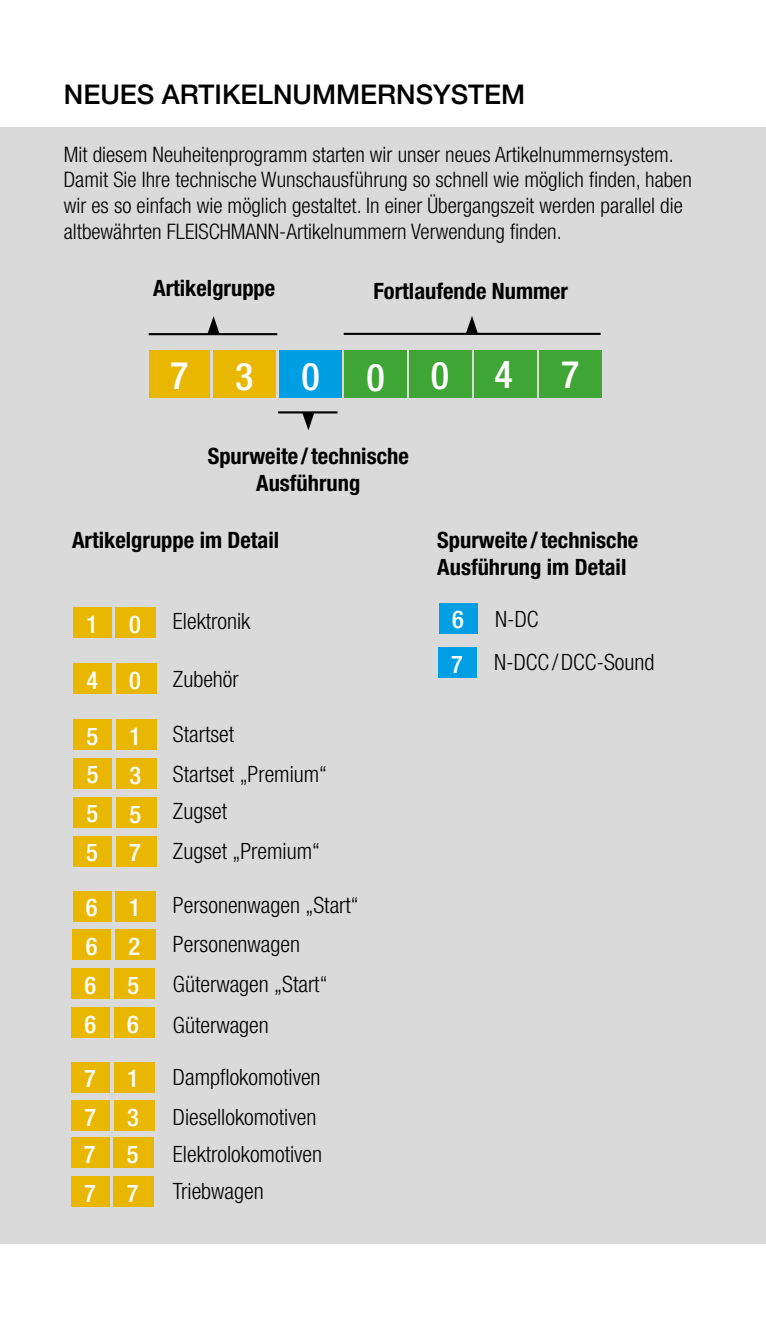
<style>
.page{position:relative;width:766px;height:1340px;background:#fff}
.page>*{position:absolute;margin:0;border:0;box-sizing:border-box;transform-origin:0 0}
.t1{font:500 condensed 38.02px "Helvetica Neue LT Std";color:#fff}
.t2{font:500 27px "Helvetica Neue";color:#000}
.t3{font:500 condensed 24.53px/44.6px "Helvetica Neue LT Std";color:#fff}
.t4{font:300 condensed 22.5px/40.1px "Helvetica Neue LT Std";color:#000}
.t5{font:700 condensed 22.5px/27px "Helvetica Neue LT Std";color:#000;text-align:center}
.t6{font:300 condensed 21.38px/25.7px "Helvetica Neue LT Std";color:#000}
</style>
<div class="page">
<div style="left:0;top:128px;width:765px;height:1116px;background:#dadada"></div>
<hr style="left:343px;top:333px;width:257px;height:2px;background:#000">
<svg style="left:466px;top:316px;width:12px;height:17px"></svg>
<div style="left:213px;top:350px;width:63px;height:47px;background:#eab700"></div>
<div style="left:279px;top:350px;width:62px;height:47px;background:#009fe3"></div>
<div style="left:344px;top:350px;width:62px;height:47px;background:#3fa535"></div>
<div style="left:409px;top:350px;width:62px;height:47px;background:#3fa535"></div>
<div style="left:474px;top:350px;width:62px;height:47px;background:#3fa535"></div>
<div style="left:539px;top:350px;width:63px;height:47px;background:#3fa535"></div>
<div style="left:149px;top:350px;width:61px;height:47px;background:#eab700"></div>
<hr style="left:149px;top:333px;width:128px;height:2px;background:#000">
<svg style="left:207px;top:316px;width:12px;height:18px"></svg>
<hr style="left:278px;top:411px;width:59px;height:2px;background:#000">
<svg style="left:302px;top:413px;width:12px;height:17px"></svg>
<div style="left:116px;top:607px;width:40px;height:31px;background:#eab700"></div>
<div style="left:73px;top:607px;width:39px;height:31px;background:#eab700"></div>
<div style="left:116px;top:663px;width:40px;height:31px;background:#eab700"></div>
<div style="left:73px;top:663px;width:39px;height:31px;background:#eab700"></div>
<div style="left:116px;top:719px;width:40px;height:30px;background:#eab700"></div>
<div style="left:73px;top:719px;width:39px;height:30px;background:#eab700"></div>
<div style="left:116px;top:758px;width:40px;height:30px;background:#eab700"></div>
<div style="left:73px;top:758px;width:39px;height:30px;background:#eab700"></div>
<div style="left:116px;top:797px;width:40px;height:30px;background:#eab700"></div>
<div style="left:73px;top:797px;width:39px;height:30px;background:#eab700"></div>
<div style="left:116px;top:836px;width:40px;height:30px;background:#eab700"></div>
<div style="left:73px;top:836px;width:39px;height:30px;background:#eab700"></div>
<div style="left:115px;top:890px;width:41px;height:31px;background:#eab700"></div>
<div style="left:73px;top:890px;width:38px;height:31px;background:#eab700"></div>
<div style="left:115px;top:929px;width:40px;height:31px;background:#eab700"></div>
<div style="left:73px;top:929px;width:38px;height:31px;background:#eab700"></div>
<div style="left:114px;top:968px;width:40px;height:31px;background:#eab700"></div>
<div style="left:71px;top:968px;width:39px;height:31px;background:#eab700"></div>
<div style="left:114px;top:1007px;width:40px;height:31px;background:#eab700"></div>
<div style="left:71px;top:1007px;width:39px;height:31px;background:#eab700"></div>
<div style="left:114px;top:1061px;width:40px;height:31px;background:#eab700"></div>
<div style="left:71px;top:1061px;width:39px;height:31px;background:#eab700"></div>
<div style="left:114px;top:1100px;width:40px;height:31px;background:#eab700"></div>
<div style="left:71px;top:1100px;width:39px;height:31px;background:#eab700"></div>
<div style="left:439px;top:603px;width:38px;height:30px;background:#009fe3"></div>
<div style="left:438px;top:647px;width:38px;height:31px;background:#009fe3"></div>
<div style="left:114px;top:1137px;width:40px;height:31px;background:#eab700"></div>
<div style="left:71px;top:1137px;width:38px;height:31px;background:#eab700"></div>
<div style="left:114px;top:1176px;width:40px;height:31px;background:#eab700"></div>
<div style="left:71px;top:1176px;width:38px;height:31px;background:#eab700"></div>
<p class="t2" style="left:64px;top:72px;width:463px">NEUES ARTIKELNUMMERNSYSTEM</p>
<p class="t6" style="left:64px;top:141px;width:629px">Mit diesem Neuheitenprogramm starten wir unser neues Artikelnummernsystem.<br>Damit Sie Ihre technische Wunschausführung so schnell wie möglich finden, haben wir es so einfach wie möglich gestaltet. In einer Übergangszeit werden parallel die altbewährten FLEISCHMANN-Artikelnummern Verwendung finden.</p>
<p class="t5" style="left:153px;top:274px;width:124px">Artikelgruppe</p>
<p class="t5" style="left:373px;top:277px;width:196px">Fortlaufende Nummer</p>
<h1 class="t1" style="left:170px;top:353px;width:85px">7 3</h1>
<h1 class="t1" style="left:301px;top:353px;width:213px">0004</h1>
<h1 class="t1" style="left:561px;top:352px;width:20px">7</h1>
<p class="t5" style="left:208px;top:442px;width:202px">Spurweite /technische<br>Ausführung</p>
<p class="t5" style="left:72px;top:526px;width:208px">Artikelgruppe im Detail</p>
<p class="t3" style="left:86px;top:601px;width:13px">1</p>
<p class="t3" style="left:129px;top:601px;width:13px">0</p>
<p class="t3" style="left:86px;top:657px;width:13px">4</p>
<p class="t3" style="left:129px;top:658px;width:13px">0</p>
<p class="t3" style="left:86px;top:713px;width:13px">5</p>
<p class="t3" style="left:129px;top:713px;width:13px">1</p>
<p class="t3" style="left:87px;top:752px;width:13px">5</p>
<p class="t3" style="left:129px;top:752px;width:13px">3</p>
<p class="t3" style="left:86px;top:791px;width:13px">5</p>
<p class="t3" style="left:129px;top:791px;width:13px">5</p>
<p class="t3" style="left:86px;top:830px;width:13px">5</p>
<p class="t3" style="left:129px;top:830px;width:13px">7</p>
<p class="t3" style="left:86px;top:884px;width:13px">6</p>
<p class="t3" style="left:129px;top:885px;width:13px">1</p>
<p class="t3" style="left:86px;top:923px;width:13px">6</p>
<p class="t3" style="left:128px;top:924px;width:13px">2</p>
<p class="t3" style="left:84px;top:962px;width:13px">6</p>
<p class="t3" style="left:127px;top:962px;width:13px">5</p>
<p class="t3" style="left:84px;top:1001px;width:13px">6</p>
<p class="t3" style="left:127px;top:1001px;width:13px">6</p>
<p class="t3" style="left:84px;top:1055px;width:13px">7</p>
<p class="t3" style="left:127px;top:1056px;width:13px">1</p>
<p class="t3" style="left:84px;top:1094px;width:13px">7</p>
<p class="t3" style="left:127px;top:1094px;width:13px">3</p>
<p class="t3" style="left:84px;top:1131px;width:13px">7</p>
<p class="t3" style="left:127px;top:1131px;width:13px">5</p>
<p class="t3" style="left:84px;top:1170px;width:13px">7</p>
<p class="t3" style="left:127px;top:1170px;width:13px">7</p>
<p class="t4" style="left:173px;top:601px;width:79px">Elektronik</p>
<p class="t4" style="left:173px;top:658px;width:67px">Zubehör</p>
<p class="t4" style="left:173px;top:713px;width:156px">Startset<br>Startset „Premium“</p>
<p class="t4" style="left:173px;top:790px;width:56px">Zugset</p>
<p class="t4" style="left:173px;top:830px;width:149px">Zugset „Premium“</p>
<p class="t4" style="left:173px;top:885px;width:187px">Personenwagen „Start“<br>Personenwagen<br>Güterwagen „Start“<br>Güterwagen</p>
<p class="t4" style="left:173px;top:1056px;width:149px">Dampflokomotiven<br>Diesellokomotiven</p>
<p class="t4" style="left:173px;top:1135px;width:151px;line-height:36.9px">Elektrolokomotiven<br>Triebwagen</p>
<p class="t5" style="left:437px;top:526px;width:202px;text-align:left">Spurweite /technische<br>Ausführung im Detail</p>
<p class="t3" style="left:451px;top:597px;width:15px">6<br>7</p>
<p class="t4" style="left:494px;top:597px;width:162px;line-height:43px">N-DC<br>N-DCC/DCC-Sound</p>
</div>
